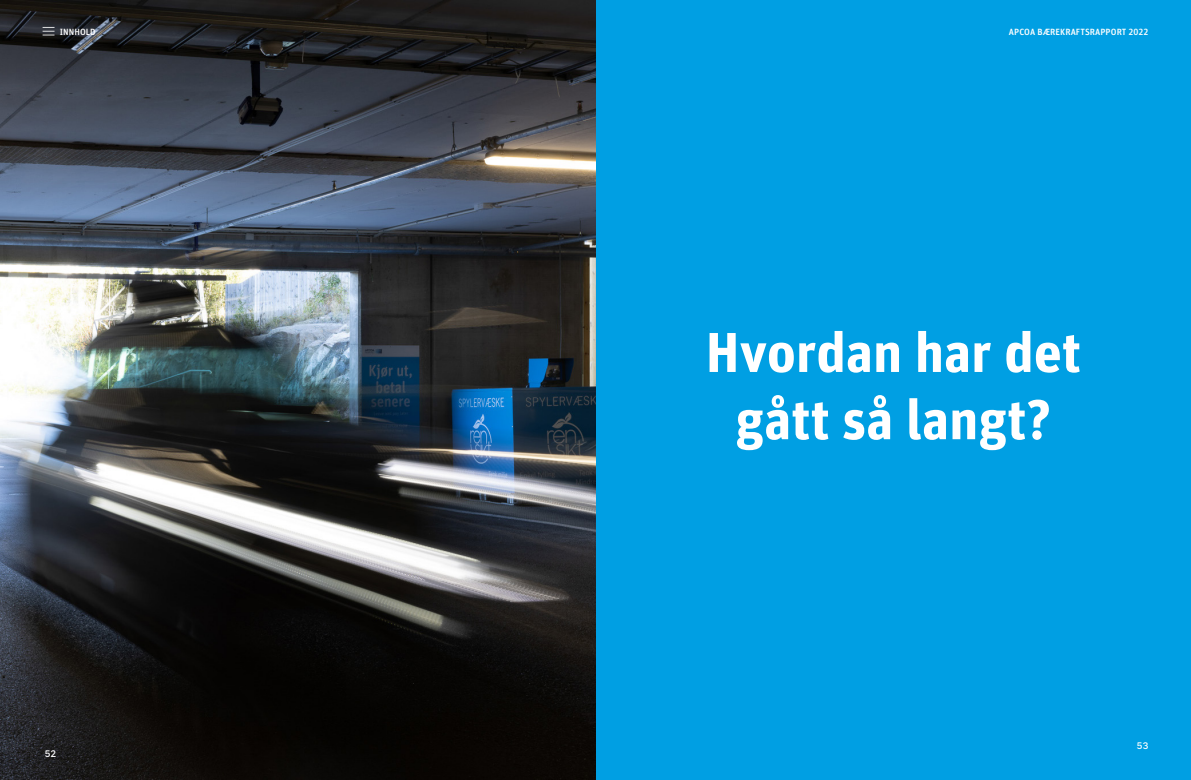
<style>
.page{position:relative;width:1191px;height:780px;background:#fff}
.page>*{position:absolute;margin:0;border:0;box-sizing:border-box;transform-origin:0 0}
.t1{font:700 56px/67.2px "Unit Pro";color:#fff;text-align:center}
.t2{font:500 9px "Unit Pro";letter-spacing:.01em;color:#fff}
.t3{font:500 9px "Oslo Sans";color:#fff}
</style>
<div class="page">
<div style="left:595px;top:0;width:596px;height:780px;background:#009fe3"></div>
<img style="left:0;top:0;width:595px;height:780px">
<svg style="left:43px;top:27px;width:11px;height:9px"></svg>
<p class="t2" style="left:60px;top:25px;width:38px">INNHOLD</p>
<p class="t3" style="left:45px;top:748px;width:13px">52</p>
<p class="t2" style="left:1009px;top:25px;width:141px">APCOA BÆREKRAFTSRAPPORT 2022</p>
<h2 class="t1" style="left:705px;top:315px;width:377px">Hvordan har det gått så langt?</h2>
<p class="t3" style="left:1137px;top:740px;width:13px">53</p>
</div>
